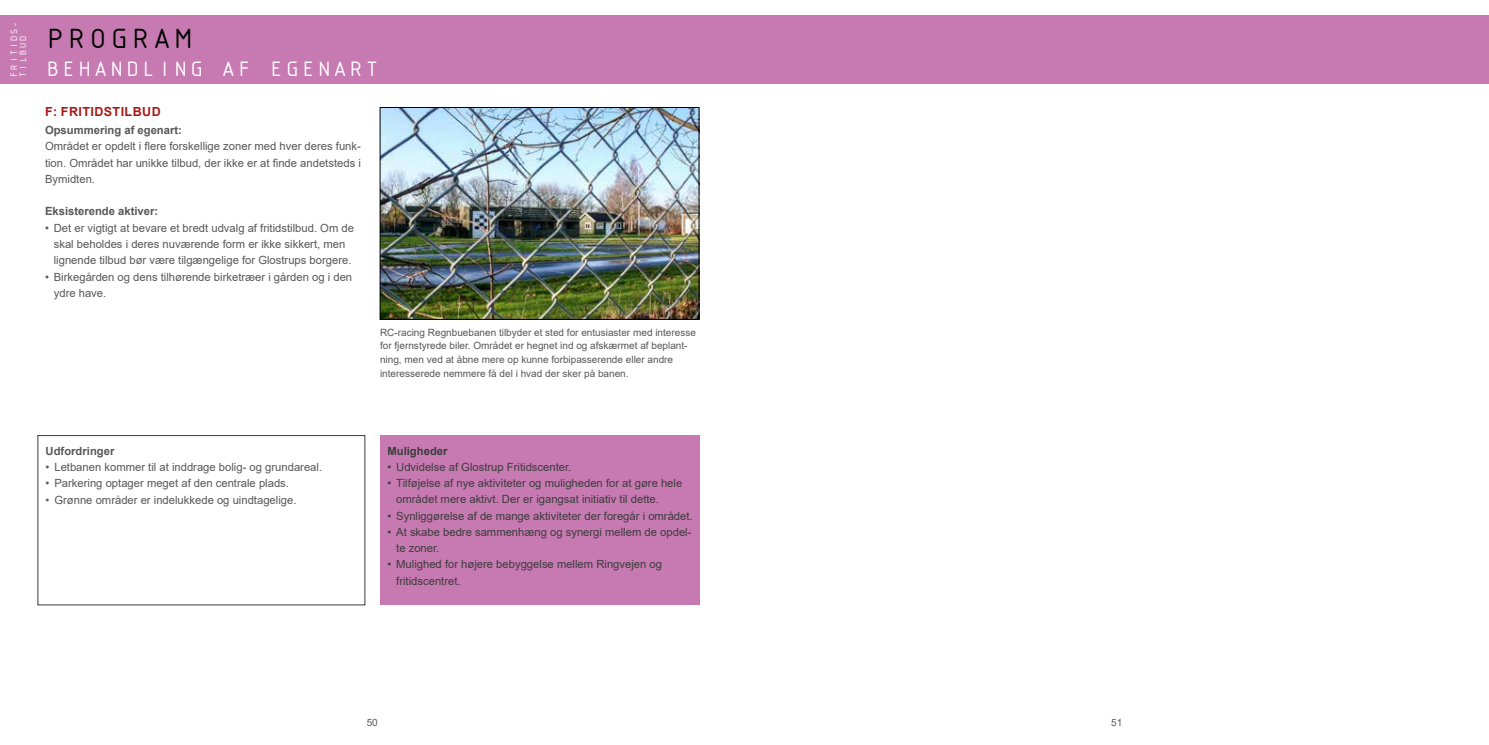
<style>
.page{position:relative;width:1489px;height:745px;background:#fff}
.page>*{position:absolute;margin:0;border:0;box-sizing:border-box;transform-origin:0 0}
.t1{font:30px "ISOCTEUR";color:#000}
.t2{font:22.5px "ISOCTEUR";color:#fff}
.t3{font:700 12.5px "Arial";letter-spacing:.035em;color:#a81815}
.t4{font:11.25px/16.2px "Arial";color:#575756;text-align:justify}
.t5{font:11.25px/16.2px "Arial";color:#3c3c3b}
.t6{font:700 11.25px "Arial";color:#575756}
.t7{font:700 11.25px "Arial";color:#3c3c3b}
.t8{font:10px/13.8px "Arial";color:#575756}
.t9{font:10px/9px "ISOCTEUR";color:#fff}
</style>
<div class="page">
<div style="left:0;top:15px;width:744px;height:68px;background:#c67ab1"></div>
<div style="left:744px;top:15px;width:744px;height:68px;background:#c67ab1"></div>
<img style="left:382px;top:109px;width:315px;height:208px">
<div style="left:380px;top:107px;width:319px;height:212px;border:1px solid #000"></div>
<div style="left:380px;top:435px;width:319px;height:169px;background:#c67ab1"></div>
<div style="left:38px;top:435px;width:327px;height:169px;border:1px solid #3c3c3b"></div>
<p class="t9" style="left:9px;top:78px;width:58px;rotate:-90deg">FRITIDS-<br>TILBUD</p>
<h1 class="t1" style="left:45px;top:19px;width:150px">PROGRAM</h1>
<h2 class="t2" style="left:45px;top:54px;width:337px">BEHANDLING AF EGENART</h2>
<p class="t3" style="left:45px;top:102px;width:117px">F: FRITIDSTILBUD</p>
<p class="t6" style="left:45px;top:122px;width:138px">Opsummering af egenart:</p>
<p class="t4" style="left:45px;top:138px;width:317px">Området er opdelt i flere forskellige zoner med hver deres funk&shy;tion. Området har unikke tilbud, der ikke er at finde andetsteds i Bymidten.</p>
<p class="t6" style="left:45px;top:203px;width:115px">Eksisterende aktiver:</p>
<p class="t4" style="left:45px;top:219px;width:310px;text-align:center">• Det er vigtigt at bevare et bredt udvalg af fritidstilbud. Om de skal beholdes i deres nuværende form er ikke sikkert, men lignende tilbud bør være tilgængelige for Glostrups borgere.</p>
<p class="t4" style="left:54px;top:268px;width:300px;text-indent:-9px">• Birkegården og dens tilhørende birketræer i gården og i den ydre have.</p>
<p class="t8" style="left:380px;top:325px;width:317px">RC-racing Regnbuebanen tilbyder et sted for entusiaster med interesse for fjernstyrede biler. Området er hegnet ind og afskærmet af beplant&shy;ning, men ved at åbne mere op kunne forbipasserende eller andre interesserede nemmere få del i hvad der sker på banen.</p>
<p class="t6" style="left:46px;top:442px;width:70px">Udfordringer</p>
<p class="t4" style="left:46px;top:458px;width:278px">• Letbanen kommer til at inddrage bolig- og grundareal.</p>
<p class="t4" style="left:46px;top:475px;width:245px">• Parkering optager meget af den centrale plads.</p>
<p class="t4" style="left:46px;top:491px;width:252px">• Grønne områder er indelukkede og uindtagelige.</p>
<p class="t7" style="left:387px;top:442px;width:62px">Muligheder</p>
<p class="t5" style="left:387px;top:458px;width:185px">• Udvidelse af Glostrup Fritidscenter.</p>
<p class="t5" style="left:396px;top:474px;width:287px;text-indent:-9px">• Tilføjelse af nye aktiviteter og muligheden for at gøre hele området mere aktivt. Der er igangsat initiativ til dette.</p>
<p class="t5" style="left:387px;top:507px;width:307px">• Synliggørelse af de mange aktiviteter der foregår i området.</p>
<p class="t5" style="left:396px;top:523px;width:297px;text-indent:-9px">• At skabe bedre sammenhæng og synergi mellem de opdel&shy;te zoner.</p>
<p class="t5" style="left:396px;top:556px;width:267px;text-indent:-9px">• Mulighed for højere bebyggelse mellem Ringvejen og fritidscentret.</p>
<p class="t8" style="left:366px;top:714px;width:13px">50</p>
<p class="t8" style="left:1111px;top:714px;width:13px">51</p>
</div>
